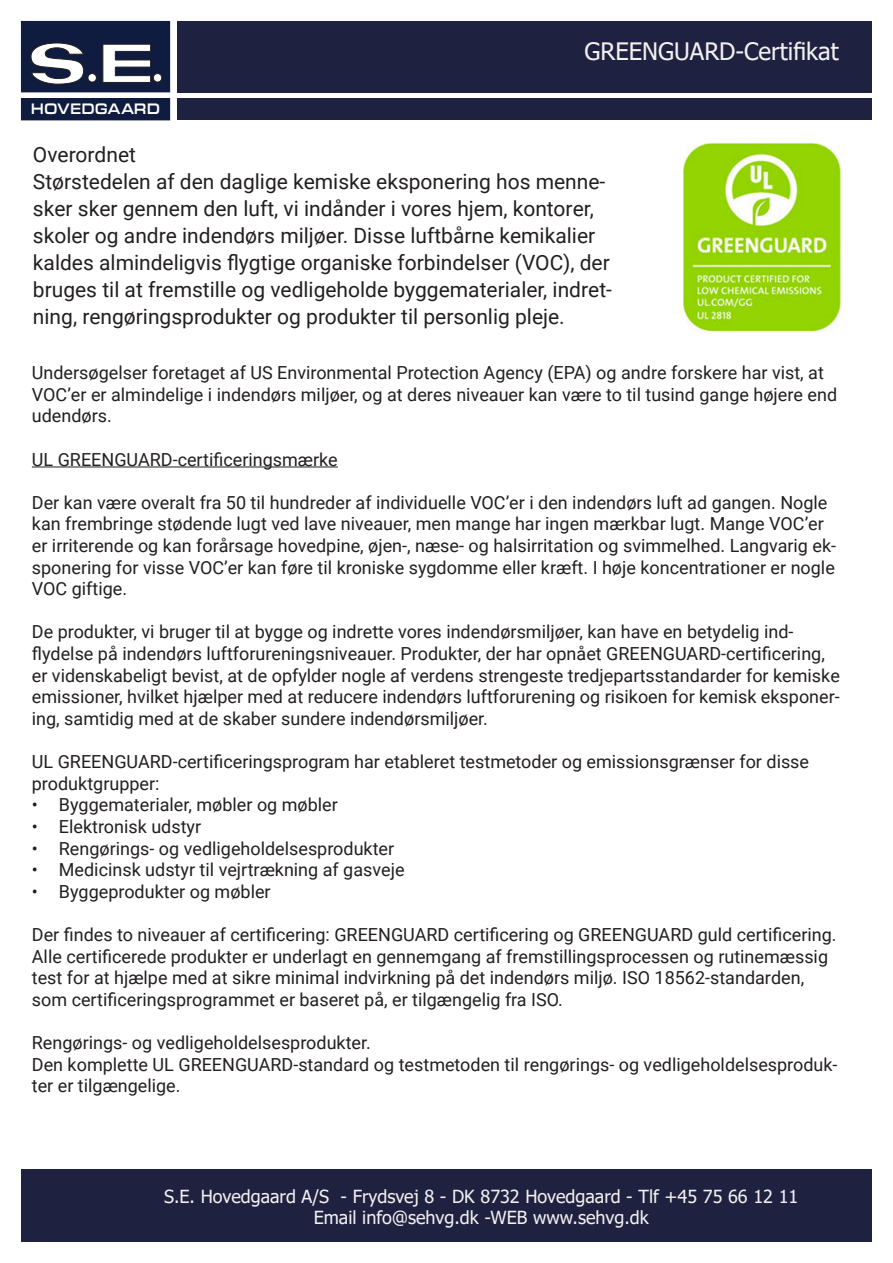
<style>
.page{position:relative;width:893px;height:1263px;background:#fff}
.page>*{position:absolute;margin:0;border:0;box-sizing:border-box;transform-origin:0 0}
.t1{font:24px "Tahoma";color:#f3f0f1}
.t2{font:21px/27px "Roboto";color:#231f20}
.t3{font:18px/21.6px "Roboto";color:#231f20}
.t4{font:18px/21.6px "Tahoma";color:#f3f0f1;text-align:center}
.t5{font:500 15.75px "Eurostile Ext";color:#fff;scale:.83 1}
</style>
<div class="page">
<div style="left:21px;top:1169px;width:851px;height:73px;background:#1e2240"></div>
<img style="left:22px;top:92px;width:148px;height:7px">
<div style="left:21px;top:99px;width:149px;height:21px;background:#0f1c40"></div>
<div style="left:21px;top:21px;width:149px;height:71px;background:#0f1c40"></div>
<svg style="left:31px;top:43px;width:53px;height:41px"></svg>
<svg style="left:103px;top:44px;width:48px;height:38px"></svg>
<div style="left:88px;top:74px;width:8px;height:8px;background:#fff;border-radius:50%"></div>
<div style="left:88px;top:74px;width:8px;height:8px;border:1px solid #231f20;border-radius:50%"></div>
<div style="left:153px;top:74px;width:9px;height:8px;background:#fff;border-radius:50%"></div>
<div style="left:153px;top:74px;width:9px;height:8px;border:1px solid #231f20;border-radius:50%"></div>
<div style="left:177px;top:99px;width:695px;height:21px;background:#1e2240"></div>
<div style="left:177px;top:21px;width:695px;height:71px;background:#1e2240"></div>
<hr style="left:32px;top:466px;width:306px;height:1px;background:#231f20">
<img style="left:683px;top:143px;width:158px;height:189px">
<p class="t5" style="left:31px;top:98px;width:157px">HOVEDGAARD</p>
<p class="t1" style="left:584px;top:35px;width:256px">GREENGUARD-Certifikat</p>
<p class="t2" style="left:33px;top:140px;width:105px">Overordnet</p>
<p class="t2" style="left:33px;top:167px;width:581px">Størstedelen af den daglige kemiske eksponering hos menne&shy;sker sker gennem den luft, vi indånder i vores hjem, kontorer, skoler og andre indendørs miljøer. Disse luftbårne kemikalier kaldes almindeligvis flygtige organiske forbindelser (VOC), der bruges til at fremstille og vedligeholde byggematerialer, indret&shy;ning, rengøringsprodukter og produkter til personlig pleje.</p>
<p class="t3" style="left:32px;top:361px;width:807px">Undersøgelser foretaget af US Environmental Protection Agency (EPA) og andre forskere har vist, at<br>VOC’er er almindelige i indendørs miljøer, og at deres niveauer kan være to til tusind gange højere end udendørs.</p>
<p class="t3" style="left:32px;top:448px;width:307px">UL GREENGUARD-certificeringsmærke</p>
<p class="t3" style="left:32px;top:491px;width:806px">Der kan være overalt fra 50 til hundreder af individuelle VOC’er i den indendørs luft ad gangen. Nogle kan frembringe stødende lugt ved lave niveauer, men mange har ingen mærkbar lugt. Mange VOC’er er irriterende og kan forårsage hovedpine, øjen-, næse- og halsirritation og svimmelhed. Langvarig ek&shy;sponering for visse VOC’er kan føre til kroniske sygdomme eller kræft. I høje koncentrationer er nogle VOC giftige.</p>
<p class="t3" style="left:32px;top:621px;width:809px">De produkter, vi bruger til at bygge og indrette vores indendørsmiljøer, kan have en betydelig ind&shy;flydelse på indendørs luftforureningsniveauer. Produkter, der har opnået GREENGUARD-certificering, er videnskabeligt bevist, at de opfylder nogle af verdens strengeste tredjepartsstandarder for kemiske emissioner, hvilket hjælper med at reducere indendørs luftforurening og risikoen for kemisk eksponer&shy;ing, samtidig med at de skaber sundere indendørsmiljøer.</p>
<p class="t3" style="left:32px;top:750px;width:779px">UL GREENGUARD-certificeringsprogram har etableret testmetoder og emissionsgrænser for disse produktgrupper:</p>
<p class="t3" style="left:32px;top:793px;width:307px">• Byggematerialer, møbler og møbler</p>
<p class="t3" style="left:32px;top:815px;width:171px">• Elektronisk udstyr</p>
<p class="t3" style="left:32px;top:837px;width:364px">• Rengørings- og vedligeholdelsesprodukter</p>
<p class="t3" style="left:32px;top:858px;width:374px">• Medicinsk udstyr til vejrtrækning af gasveje</p>
<p class="t3" style="left:32px;top:880px;width:240px">• Byggeprodukter og møbler</p>
<p class="t3" style="left:32px;top:923px;width:806px">Der findes to niveauer af certificering: GREENGUARD certificering og GREENGUARD guld certificering.<br>Alle certificerede produkter er underlagt en gennemgang af fremstillingsprocessen og rutinemæssig test for at hjælpe med at sikre minimal indvirkning på det indendørs miljø. ISO 18562-standarden, som certificeringsprogrammet er baseret på, er tilgængelig fra ISO.</p>
<p class="t3" style="left:32px;top:1031px;width:340px">Rengørings- og vedligeholdelsesprodukter.</p>
<p class="t3" style="left:32px;top:1053px;width:807px">Den komplette UL GREENGUARD-standard og testmetoden til rengørings- og vedligeholdelsesproduk&shy;ter er tilgængelige.</p>
<p class="t4" style="left:164px;top:1186px;width:636px">S.E. Hovedgaard A/S - Frydsvej 8 - DK 8732 Hovedgaard - Tlf +45 75 66 12 11<br>Email info@sehvg.dk -WEB www.sehvg.dk</p>
</div>
